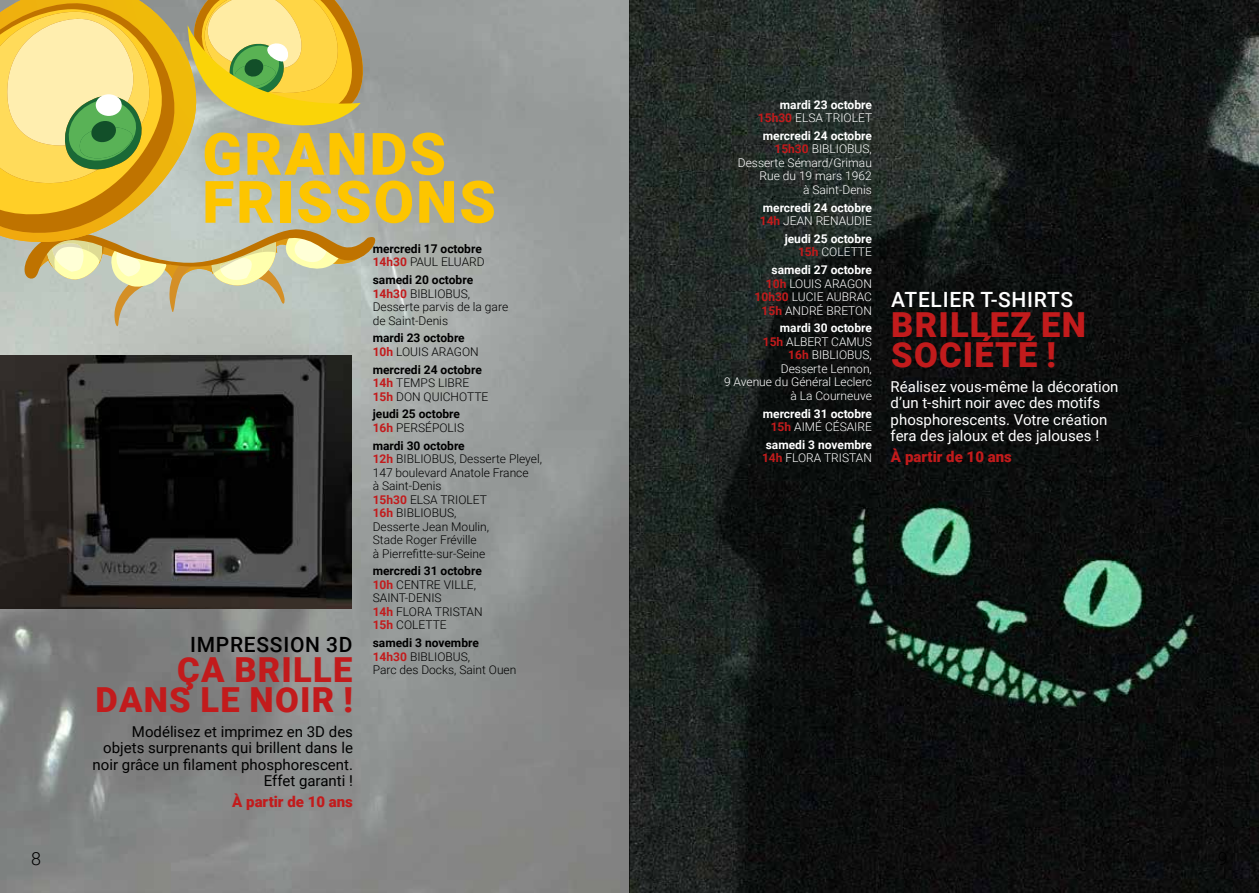
<style>
.page{position:relative;width:1259px;height:893px;background:#fff}
.page>*{position:absolute;margin:0;border:0;box-sizing:border-box;transform-origin:0 0}
.t1{font:900 58.5px/48px "Roboto";letter-spacing:.035em;color:#fdc500}
.t2{font:900 34.5px/30px "Roboto";letter-spacing:.035em;color:#c21b1c}
.t3{font:500 21px "Roboto";letter-spacing:.035em;color:#fff}
.t4{font:500 21px "Roboto";letter-spacing:.035em;color:#000}
.t5{font:300 18px "Roboto";color:#000}
.t6{font:15px/16.5px "Roboto";color:#fff}
.t7{font:15px/16.5px "Roboto";color:#000;text-align:right}
.t8{font:900 15px "Roboto";color:#c21b1c}
.t9{font:300 12px/13.5px "Roboto";color:#000}
.t10{font:300 12px/13.5px "Roboto";color:#fff;text-align:right}
.t11{font:700 12px/13.5px "Roboto";color:#fff;text-align:right}
.t12{font:700 12px/13.5px "Roboto";color:#000}
.s1{color:#c21b1c}
.s2{font-weight:300}
.s3{font-weight:700}
.s4{font-weight:700;color:#c21b1c}
</style>
<div class="page">
<img style="left:0;top:0;width:1259px;height:893px">
<img style="left:0;top:356px;width:352px;height:252px">
<svg style="left:0;top:0;width:383px;height:329px;background:#ccc07f"></svg>
<h3 class="t5" style="left:31px;top:846px;width:11px">8</h3>
<h1 class="t1" style="left:202px;top:128px;width:295px">GRANDS<br>FRISSONS</h1>
<h3 class="t4" style="left:190px;top:629px;width:164px">IMPRESSION 3D</h3>
<h2 class="t2" style="left:95px;top:653px;width:259px;text-align:right">ÇA BRILLE<br>DANS LE NOIR !</h2>
<p class="t7" style="left:93px;top:722px;width:262px">Modélisez et imprimez en 3D des objets surprenants qui brillent dans le noir grâce un filament phosphorescent.<br>Effet garanti !</p>
<p class="t8" style="left:232px;top:791px;width:122px">À partir de 10 ans</p>
<p class="t12" style="left:373px;top:241px;width:113px">mercredi 17 octobre<br><span class="s1">14h30</span> <span class="s2">PAUL ELUARD</span></p>
<p class="t9" style="left:373px;top:273px;width:137px"><span class="s3">samedi 20 octobre<br></span><span class="s4">14h30</span> BIBLIOBUS,<br>Desserte parvis de la gare de Saint-Denis</p>
<p class="t12" style="left:373px;top:331px;width:108px">mardi 23 octobre<br><span class="s1">10h</span> <span class="s2">LOUIS ARAGON</span></p>
<p class="t9" style="left:373px;top:362px;width:117px"><span class="s3">mercredi 24 octobre<br></span><span class="s4">14h</span> TEMPS LIBRE<br><span class="s4">15h</span> DON QUICHOTTE</p>
<p class="t12" style="left:373px;top:407px;width:93px">jeudi 25 octobre<br><span class="s1">16h</span> <span class="s2">PERSÉPOLIS</span></p>
<p class="t9" style="left:373px;top:438px;width:171px"><span class="s3">mardi 30 octobre<br></span><span class="s4">12h</span> BIBLIOBUS, Desserte Pleyel,<br>147 boulevard Anatole France<br>à Saint-Denis<br><span class="s4">15h30</span> ELSA TRIOLET<br><span class="s4">16h</span> BIBLIOBUS,<br>Desserte Jean Moulin,<br>Stade Roger Fréville<br>à Pierrefitte-sur-Seine</p>
<p class="t9" style="left:373px;top:564px;width:111px"><span class="s3">mercredi 31 octobre<br></span><span class="s4">10h</span> CENTRE VILLE,<br>SAINT-DENIS<br><span class="s4">14h</span> FLORA TRISTAN<br><span class="s4">15h</span> COLETTE</p>
<p class="t9" style="left:373px;top:636px;width:145px"><span class="s3">samedi 3 novembre<br></span><span class="s4">14h30</span> BIBLIOBUS,<br>Parc des Docks, Saint Ouen</p>
<p class="t11" style="left:758px;top:97px;width:116px">mardi 23 octobre<br><span class="s1">15h30</span> <span class="s2">ELSA TRIOLET</span></p>
<p class="t10" style="left:738px;top:128px;width:136px"><span class="s3">mercredi 24 octobre<br></span><span class="s4">15h30</span> BIBLIOBUS,<br>Desserte Sémard/Grimau<br>Rue du 19 mars 1962<br>à Saint-Denis</p>
<p class="t11" style="left:760px;top:200px;width:114px;text-align:left">mercredi 24 octobre<br><span class="s1">14h</span> <span class="s2">JEAN RENAUDIE</span></p>
<p class="t11" style="left:784px;top:231px;width:89px">jeudi 25 octobre<br><span class="s1">15h</span> <span class="s2">COLETTE</span></p>
<p class="t10" style="left:754px;top:263px;width:119px"><span class="s3">samedi 27 octobre<br></span><span class="s4">10h</span> LOUIS ARAGON<br><span class="s4">10h30</span> LUCIE AUBRAC<br><span class="s4">15h</span> ANDRÉ BRETON</p>
<p class="t10" style="left:724px;top:321px;width:149px"><span class="s3">mardi 30 octobre<br></span><span class="s4">15h</span> ALBERT CAMUS<br><span class="s4">16h</span> BIBLIOBUS,<br>Desserte Lennon,<br>9 Avenue du Général Leclerc à La Courneuve</p>
<p class="t11" style="left:763px;top:406px;width:111px">mercredi 31 octobre<br><span class="s1">15h</span> <span class="s2">AIMÉ CÉSAIRE</span></p>
<p class="t11" style="left:762px;top:437px;width:111px;text-align:center">samedi 3 novembre<br><span class="s1">14h</span> <span class="s2">FLORA TRISTAN</span></p>
<h3 class="t3" style="left:891px;top:285px;width:184px">ATELIER T-SHIRTS</h3>
<h2 class="t2" style="left:891px;top:308px;width:196px">BRILLEZ EN<br>SOCIÉTÉ !</h2>
<p class="t6" style="left:890px;top:378px;width:229px">Réalisez vous-même la décoration d’un t-shirt noir avec des motifs phosphorescents. Votre création fera des jaloux et des jalouses !</p>
<p class="t8" style="left:891px;top:446px;width:122px">À partir de 10 ans</p>
</div>
